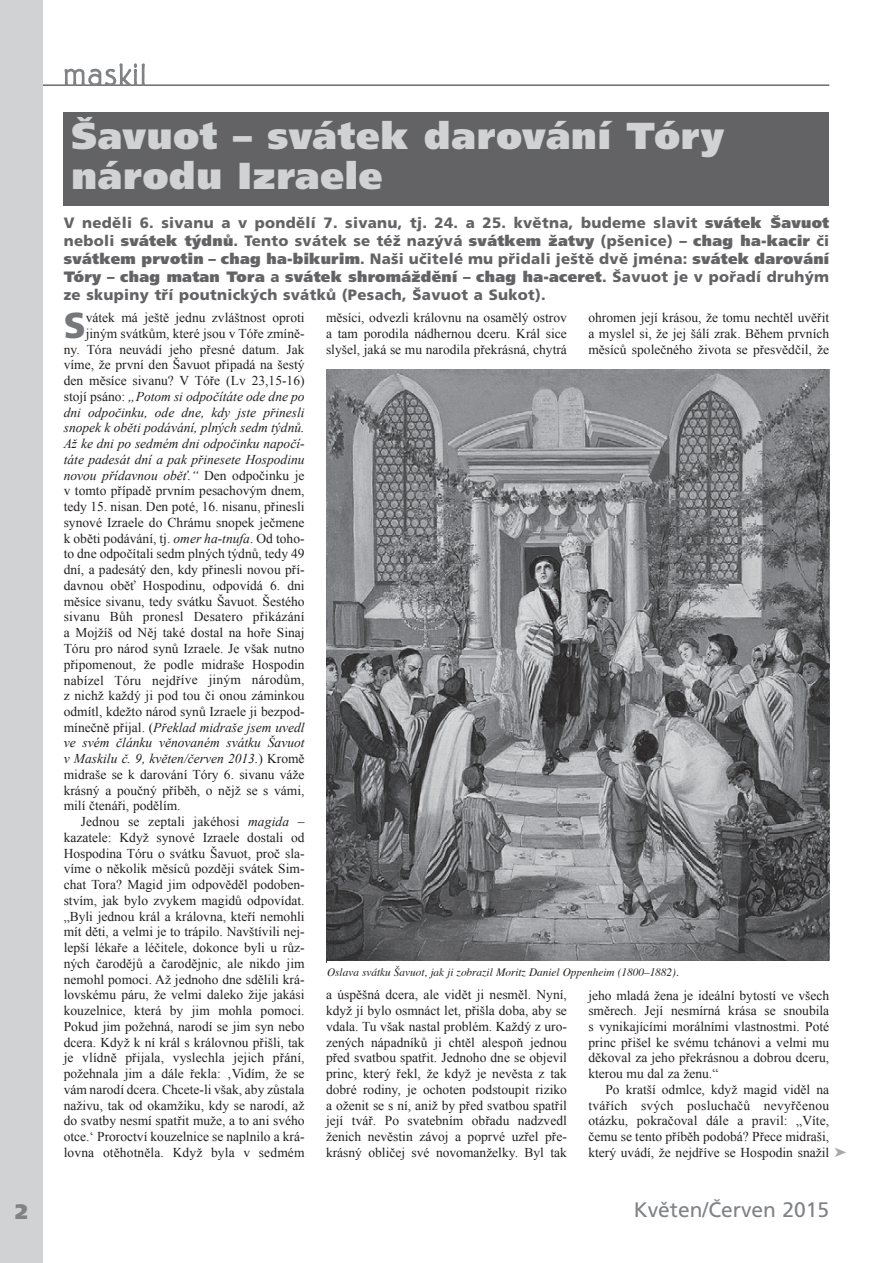
<style>
.page{position:relative;width:893px;height:1263px;background:#fff}
.page>*{position:absolute;margin:0;border:0;box-sizing:border-box;transform-origin:0 0}
.t1{font:900 37.5px/40.5px "Frutiger CE";letter-spacing:.025em;color:#d1d2d4}
.t2{font:900 36px "Frutiger CE";color:#76787b}
.t3{font:21px "Frutiger CE";color:#808285}
.t4{font:900 21px "Frutiger CE";color:#808285}
.t5{font:900 15px/18px "Frutiger CE";letter-spacing:.02em;color:#636366;text-align:justify}
.t6{font:13.5px/15.8px "Times New Roman";color:#231f20;text-align:justify}
.t7{font:italic 13.5px "Times New Roman";color:#231f20}
.t8{font:italic 11.25px "Times";color:#231f20}
.s1{font-style:inherit}
.s2{font-style:normal}
.s3{font-style:italic}
.s4{color:#a8a9ad}
</style>
<div class="page">
<hr style="left:37px;top:85px;width:792px;height:1px;background:#231f20">
<div style="left:0;top:0;width:42px;height:1263px;background:#d1d2d4"></div>
<img style="left:65px;top:63px;width:80px;height:23px">
<div style="left:64px;top:112px;width:765px;height:93px;background:#636366"></div>
<img style="left:326px;top:369px;width:503px;height:593px">
<div style="left:327px;top:961px;width:503px;height:22px;background:#fff"></div>
<h1 class="t1" style="left:71px;top:118px;width:654px">Šavuot – svátek darování Tóry národu Izraele</h1>
<p class="t5" style="left:64px;top:215px;width:767px">V neděli 6. sivanu a v pondělí 7. sivanu, tj. 24. a 25. května, budeme slavit <span class="s1">svátek Šavuot </span>neboli <span class="s1">svátek týdnů</span>. Tento svátek se též nazývá <span class="s1">svátkem žatvy</span> (pšenice) – <span class="s1">chag ha-kacir</span> či <span class="s1">svátkem prvotin</span> – <span class="s1">chag ha-bikurim</span>. Naši učitelé mu přidali ještě dvě jména: <span class="s1">svátek darování Tóry</span> – <span class="s1">chag matan Tora</span> a <span class="s1">svátek shromáždění</span> – <span class="s1">chag ha-aceret</span>. Šavuot je v pořadí druhým ze skupiny tří poutnických svátků (Pesach, Šavuot a Sukot).</p>
<h2 class="t2" style="left:64px;top:311px;width:24px">S</h2>
<p class="t6" style="left:86px;top:310px;width:220px">vátek má ještě jednu zvláštnost oproti</p>
<p class="t6" style="left:86px;top:326px;width:220px">jiným svátkům, které jsou v Tóře zmíně-</p>
<p class="t6" style="left:64px;top:341px;width:242px">ny. Tóra neuvádí jeho přesné datum. Jak</p>
<p class="t6" style="left:64px;top:357px;width:242px">víme, že první den Šavuot připadá na šestý</p>
<p class="t6" style="left:64px;top:373px;width:242px">den měsíce sivanu? V Tóře (Lv 23,15-16)</p>
<p class="t7" style="left:64px;top:389px;width:242px"><span class="s2">stojí psáno:</span> „Potom si odpočítáte ode dne po</p>
<p class="t7" style="left:64px;top:405px;width:242px">dni odpočinku, ode dne, kdy jste přinesli</p>
<p class="t7" style="left:64px;top:420px;width:242px">snopek k oběti podávání, plných sedm týdnů.</p>
<p class="t7" style="left:64px;top:436px;width:242px">Až ke dni po sedmém dni odpočinku napočí-</p>
<p class="t7" style="left:64px;top:452px;width:242px">táte padesát dní a pak přinesete Hospodinu</p>
<p class="t7" style="left:64px;top:468px;width:242px">novou přídavnou oběť.“ <span class="s2">Den odpočinku je</span></p>
<p class="t6" style="left:64px;top:483px;width:242px">v tomto případě prvním pesachovým dnem,</p>
<p class="t6" style="left:64px;top:499px;width:242px">tedy 15. nisan. Den poté, 16. nisanu, přinesli</p>
<p class="t6" style="left:64px;top:515px;width:242px">synové Izraele do Chrámu snopek ječmene</p>
<p class="t6" style="left:64px;top:530px;width:242px">k oběti podávání, tj. <span class="s3">omer ha-tnufa</span>. Od toho-</p>
<p class="t6" style="left:64px;top:546px;width:242px">to dne odpočítali sedm plných týdnů, tedy 49</p>
<p class="t6" style="left:64px;top:562px;width:242px">dní, a padesátý den, kdy přinesli novou pří-</p>
<p class="t6" style="left:64px;top:578px;width:242px">davnou oběť Hospodinu, odpovídá 6. dni</p>
<p class="t6" style="left:64px;top:593px;width:242px">měsíce sivanu, tedy svátku Šavuot. Šestého</p>
<p class="t6" style="left:64px;top:609px;width:242px">sivanu Bůh pronesl Desatero přikázání</p>
<p class="t6" style="left:64px;top:625px;width:242px">a Mojžíš od Něj také dostal na hoře Sinaj</p>
<p class="t6" style="left:64px;top:641px;width:242px">Tóru pro národ synů Izraele. Je však nutno</p>
<p class="t6" style="left:64px;top:656px;width:242px">připomenout, že podle midraše Hospodin</p>
<p class="t6" style="left:64px;top:672px;width:242px">nabízel Tóru nejdříve jiným národům,</p>
<p class="t6" style="left:64px;top:688px;width:242px">z nichž každý ji pod tou či onou záminkou</p>
<p class="t6" style="left:64px;top:704px;width:242px">odmítl, kdežto národ synů Izraele ji bezpod-</p>
<p class="t7" style="left:64px;top:720px;width:242px"><span class="s2">mínečně přijal. (</span>Překlad midraše jsem uvedl</p>
<p class="t7" style="left:64px;top:735px;width:242px">ve svém článku věnovaném svátku Šavuot</p>
<p class="t7" style="left:64px;top:751px;width:242px">v Maskilu č. 9, květen/červen 2013.<span class="s2">) Kromě</span></p>
<p class="t6" style="left:64px;top:767px;width:242px">midraše se k darování Tóry 6. sivanu váže</p>
<p class="t6" style="left:64px;top:782px;width:242px">krásný a poučný příběh, o nějž se s vámi,</p>
<p class="t6" style="left:64px;top:798px;width:118px">milí čtenáři, podělím.</p>
<p class="t6" style="left:81px;top:814px;width:225px">Jednou se zeptali jakéhosi <span class="s3">magida</span> –</p>
<p class="t6" style="left:64px;top:830px;width:242px">kazatele: Když synové Izraele dostali od</p>
<p class="t6" style="left:64px;top:845px;width:242px">Hospodina Tóru o svátku Šavuot, proč sla-</p>
<p class="t6" style="left:64px;top:861px;width:242px">víme o několik měsíců později svátek Sim-</p>
<p class="t6" style="left:64px;top:877px;width:242px">chat Tora? Magid jim odpověděl podoben-</p>
<p class="t6" style="left:64px;top:893px;width:242px">stvím, jak bylo zvykem magidů odpovídat.</p>
<p class="t6" style="left:64px;top:908px;width:242px">„Byli jednou král a královna, kteří nemohli</p>
<p class="t6" style="left:64px;top:924px;width:242px">mít děti, a velmi je to trápilo. Navštívili nej-</p>
<p class="t6" style="left:64px;top:940px;width:242px">lepší lékaře a léčitele, dokonce byli u růz-</p>
<p class="t6" style="left:64px;top:956px;width:242px">ných čarodějů a čarodějnic, ale nikdo jim</p>
<p class="t6" style="left:64px;top:971px;width:242px">nemohl pomoci. Až jednoho dne sdělili krá-</p>
<p class="t6" style="left:64px;top:987px;width:242px">lovskému páru, že velmi daleko žije jakási</p>
<p class="t6" style="left:64px;top:1003px;width:242px">kouzelnice, která by jim mohla pomoci.</p>
<p class="t6" style="left:64px;top:1019px;width:242px">Pokud jim požehná, narodí se jim syn nebo</p>
<p class="t6" style="left:64px;top:1034px;width:242px">dcera. Když k ní král s královnou přišli, tak</p>
<p class="t6" style="left:64px;top:1050px;width:242px">je vlídně přijala, vyslechla jejich přání,</p>
<p class="t6" style="left:64px;top:1066px;width:242px">požehnala jim a dále řekla: ‚Vidím, že se</p>
<p class="t6" style="left:64px;top:1082px;width:242px">vám narodí dcera. Chcete-li však, aby zůstala</p>
<p class="t6" style="left:64px;top:1097px;width:242px">naživu, tak od okamžiku, kdy se narodí, až</p>
<p class="t6" style="left:64px;top:1113px;width:242px">do svatby nesmí spatřit muže, a to ani svého</p>
<p class="t6" style="left:64px;top:1129px;width:242px">otce.‘ Proroctví kouzelnice se naplnilo a krá-</p>
<p class="t6" style="left:64px;top:1145px;width:242px">lovna otěhotněla. Když byla v sedmém</p>
<p class="t6" style="left:326px;top:310px;width:242px">měsíci, odvezli královnu na osamělý ostrov a tam porodila nádhernou dceru. Král sice slyšel, jaká se mu narodila překrásná, chytrá</p>
<p class="t6" style="left:588px;top:310px;width:242px">ohromen její krásou, že tomu nechtěl uvěřit a myslel si, že jej šálí zrak. Během prvních měsíců společného života se přesvědčil, že</p>
<p class="t8" style="left:327px;top:968px;width:353px">Oslava svátku Šavuot, jak ji zobrazil Moritz Daniel Oppenheim (1800–1882).</p>
<p class="t6" style="left:326px;top:987px;width:242px">a úspěšná dcera, ale vidět ji nesměl. Nyní, když jí bylo osmnáct let, přišla doba, aby se vdala. Tu však nastal problém. Každý z uro&shy;zených nápadníků ji chtěl alespoň jednou před svatbou spatřit. Jednoho dne se objevil princ, který řekl, že když je nevěsta z tak dobré rodiny, je ochoten podstoupit riziko a oženit se s ní, aniž by před svatbou spatřil její tvář. Po svatebním obřadu nadzvedl ženich nevěstin závoj a poprvé uzřel pře&shy;krásný obličej své novomanželky. Byl tak</p>
<p class="t6" style="left:588px;top:987px;width:242px">jeho mladá žena je ideální bytostí ve všech směrech. Její nesmírná krása se snoubila s vynikajícími morálními vlastnostmi. Poté princ přišel ke svému tchánovi a velmi mu děkoval za jeho překrásnou a dobrou dceru, kterou mu dal za ženu.“</p>
<p class="t6" style="left:588px;top:1082px;width:242px;text-indent:17px">Po kratší odmlce, když magid viděl na tvářích svých posluchačů nevyřčenou otázku, pokračoval dále a pravil: „Víte, čemu se tento příběh podobá? Přece midraši,</p>
<p class="t6" style="left:588px;top:1145px;width:260px">který uvádí, že nejdříve se Hospodin snažil <span class="s4">➤</span></p>
<h3 class="t4" style="left:15px;top:1204px;width:14px">2</h3>
<h3 class="t3" style="left:634px;top:1202px;width:197px">Květen/Červen 2015</h3>
</div>
